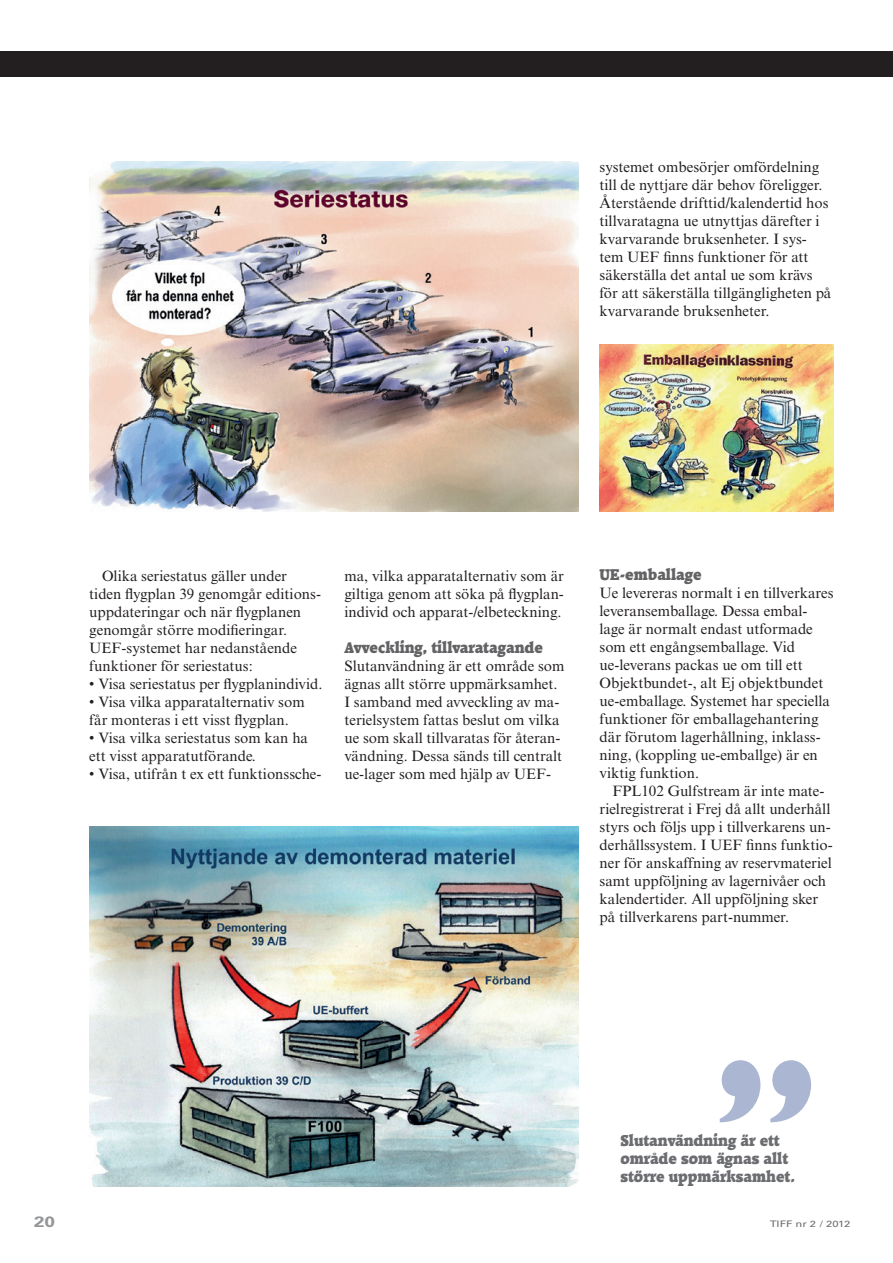
<style>
.page{position:relative;width:893px;height:1263px;background:#fff}
.page>*{position:absolute;margin:0;border:0;box-sizing:border-box;transform-origin:0 0}
.bröd_utan{font:15px/18px "Times New Roman MT Std";color:#231f20}
.bröd_med{font:15px/18px "Times New Roman MT Std";color:#231f20}
.mellis{font:800 15px/18px "Raleigh";color:#6c6d70;scale:.95 1}
.mellis-2{font:800 15px "Raleigh";color:#636366;scale:.95 1}
.t1{font:700 15px "Univers LT Std";color:#939598;scale:1.25 1}
.t2{font:9px "Univers LT Std";letter-spacing:.005em;color:#6c6d70;scale:1.25 1}
</style>
<div class="page">
<div style="left:0;top:51px;width:893px;height:26px;background:#231f20"></div>
<img style="left:89px;top:162px;width:489px;height:349px">
<img style="left:89px;top:826px;width:489px;height:360px">
<img style="left:600px;top:344px;width:233px;height:167px">
<svg style="left:720px;top:1060px;width:91px;height:62px"></svg>
<p class="bröd_utan" style="left:600px;top:158px;width:233px">systemet ombesörjer omfördelning till de nyttjare där behov föreligger.<br>Återstående drifttid/kalendertid hos tillvaratagna ue utnyttjas därefter i kvarvarande bruksenheter. I sys&shy;tem UEF finns funktioner för att säkerställa det antal ue som krävs för att säkerställa tillgängligheten på kvarvarande bruksenheter.</p>
<p class="bröd_med" style="left:89px;top:566px;width:233px;text-indent:13px">Olika seriestatus gäller under tiden flygplan 39 genomgår editions&shy;uppdateringar och när flygplanen genomgår större modifieringar.<br>UEF-systemet har nedanstående funktioner för seriestatus:</p>
<p class="bröd_utan" style="left:89px;top:674px;width:235px">• Visa seriestatus per flygplanindivid.</p>
<p class="bröd_utan" style="left:89px;top:692px;width:217px">• Visa vilka apparatalternativ som får monteras i ett visst flygplan.</p>
<p class="bröd_utan" style="left:89px;top:728px;width:220px">• Visa vilka seriestatus som kan ha ett visst apparatutförande.</p>
<p class="bröd_utan" style="left:89px;top:764px;width:234px">• Visa, utifrån t ex ett funktionssche-</p>
<p class="bröd_utan" style="left:344px;top:566px;width:221px;text-align:justify">ma, vilka apparatalternativ som är giltiga genom att söka på flygplan&shy;individ och apparat-/elbeteckning.</p>
<p class="mellis-2" style="left:344px;top:637px;width:210px">Avveckling, tillvaratagande</p>
<p class="bröd_utan" style="left:344px;top:656px;width:222px">Slutanvändning är ett område som ägnas allt större uppmärksamhet.<br>I samband med avveckling av ma&shy;terielsystem fattas beslut om vilka ue som skall tillvaratas för återan&shy;vändning. Dessa sänds till centralt ue-lager som med hjälp av UEF-</p>
<p class="mellis-2" style="left:600px;top:565px;width:109px">UE-emballage</p>
<p class="bröd_utan" style="left:600px;top:584px;width:235px">Ue levereras normalt i en tillverkares leveransemballage. Dessa embal&shy;lage är normalt endast utformade som ett engångsemballage. Vid ue-leverans packas ue om till ett Objektbundet-, alt Ej objektbundet ue-emballage. Systemet har speciella funktioner för emballagehantering där förutom lagerhållning, inklass&shy;ning, (koppling ue-emballge) är en viktig funktion.</p>
<p class="bröd_med" style="left:600px;top:782px;width:235px;text-indent:13px">FPL102 Gulfstream är inte mate&shy;rielregistrerat i Frej då allt underhåll styrs och följs upp i tillverkarens un&shy;derhållssystem. I UEF finns funktio&shy;ner för anskaffning av reservmateriel samt uppföljning av lagernivåer och kalendertider. All uppföljning sker på tillverkarens part-nummer.</p>
<p class="mellis" style="left:620px;top:1131px;width:185px">Slutanvändning är ett område som ägnas allt större uppmärksamhet.</p>
<p class="t1" style="left:34px;top:1213px;width:18px">20</p>
<p class="t2" style="left:770px;top:1218px;width:66px">TIFF nr 2 / 2012</p>
</div>
